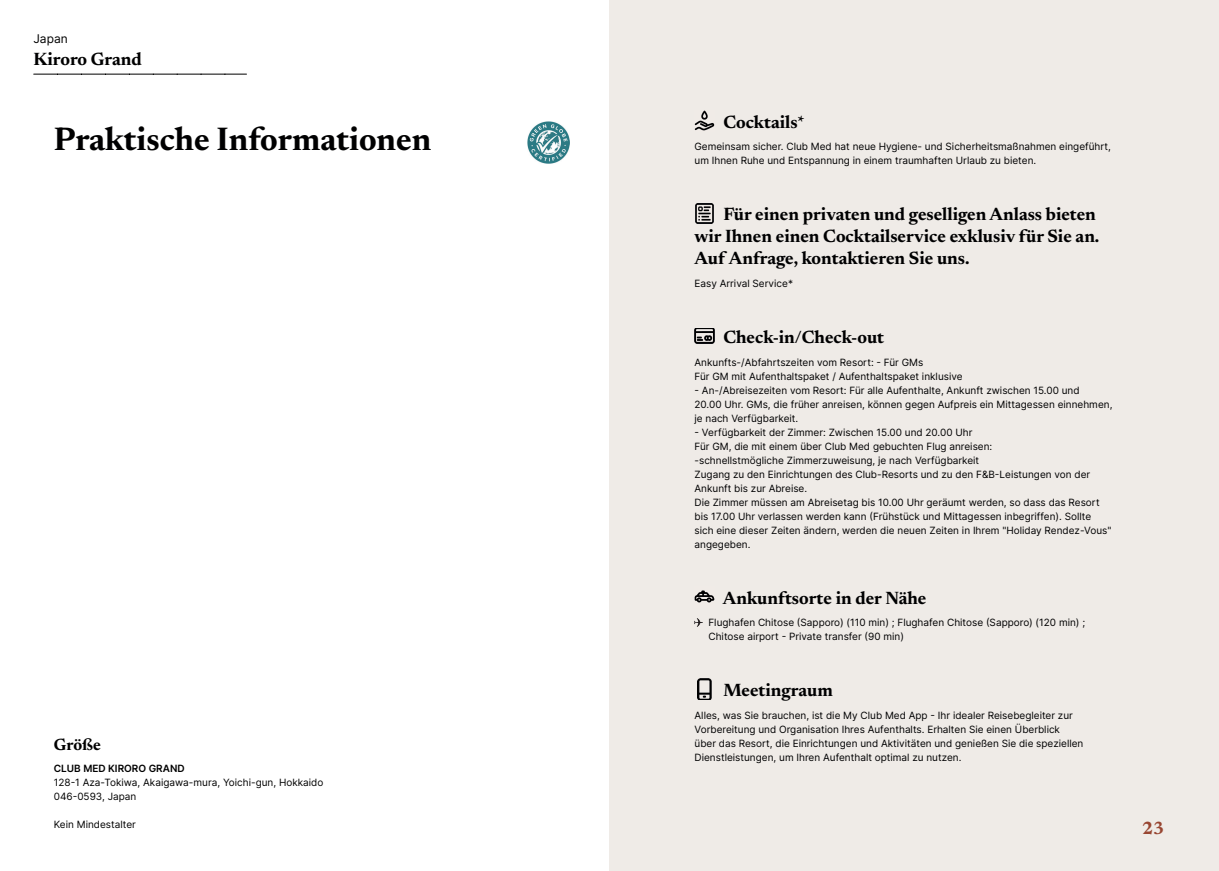
<style>
.page{position:relative;width:1219px;height:871px;background:#fff}
.page>*{position:absolute;margin:0;border:0;box-sizing:border-box;transform-origin:0 0}
.t1{font:700 33px "Newsreader 24 pt";color:#000001}
.t2{font:700 18px/22px "Newsreader 24 pt";color:#000001}
.t3{font:700 18px "Newsreader 24 pt";color:#984632}
.t4{font:700 16.5px "Newsreader 24 pt";color:#000001}
.t5{font:12px "Inter";color:#000001}
.t6{font:10px/14px "Inter";color:#000001}
.t7{font:600 10px "Inter";color:#000001}
</style>
<div class="page">
<div style="left:609px;top:0;width:610px;height:870px;background:#efebe7"></div>
<svg style="left:34px;top:74px;width:213px;height:1px"></svg>
<img style="left:527px;top:121px;width:43px;height:43px">
<img style="left:694px;top:110px;width:20px;height:21px">
<img style="left:695px;top:203px;width:19px;height:20px">
<img style="left:694px;top:328px;width:20px;height:15px">
<img style="left:694px;top:590px;width:20px;height:13px">
<svg style="left:694px;top:618px;width:9px;height:8px"></svg>
<img style="left:698px;top:678px;width:13px;height:21px">
<p class="t5" style="left:33px;top:30px;width:36px">Japan</p>
<h2 class="t2" style="left:33px;top:47px;width:110px">Kiroro Grand</h2>
<h1 class="t1" style="left:54px;top:115px;width:379px">Praktische Informationen</h1>
<h3 class="t4" style="left:54px;top:732px;width:49px">Größe</h3>
<p class="t7" style="left:54px;top:761px;width:132px">CLUB MED KIRORO GRAND</p>
<p class="t6" style="left:54px;top:775px;width:271px">128-1 Aza-Tokiwa, Akaigawa-mura, Yoichi-gun, Hokkaido<br>046-0593, Japan</p>
<p class="t6" style="left:54px;top:817px;width:84px">Kein Mindestalter</p>
<h2 class="t2" style="left:723px;top:110px;width:83px">Cocktails*</h2>
<p class="t6" style="left:694px;top:139px;width:418px">Gemeinsam sicher. Club Med hat neue Hygiene- und Sicherheitsmaßnahmen eingeführt, um Ihnen Ruhe und Entspannung in einem traumhaften Urlaub zu bieten.</p>
<h2 class="t2" style="left:694px;top:202px;width:406px;text-indent:29px">Für einen privaten und geselligen Anlass bieten wir Ihnen einen Cocktailservice exklusiv für Sie an.<br>Auf Anfrage, kontaktieren Sie uns.</h2>
<p class="t6" style="left:694px;top:276px;width:100px">Easy Arrival Service*</p>
<h2 class="t2" style="left:723px;top:325px;width:162px">Check-in/Check-out</h2>
<p class="t6" style="left:694px;top:354px;width:270px">Ankunfts-/Abfahrtszeiten vom Resort: - Für GMs<br>Für GM mit Aufenthaltspaket / Aufenthaltspaket inklusive</p>
<p class="t6" style="left:694px;top:382px;width:419px">- An-/Abreisezeiten vom Resort: Für alle Aufenthalte, Ankunft zwischen 15.00 und<br>20.00 Uhr. GMs, die früher anreisen, können gegen Aufpreis ein Mittagessen einnehmen, je nach Verfügbarkeit.</p>
<p class="t6" style="left:694px;top:424px;width:418px">- Verfügbarkeit der Zimmer: Zwischen 15.00 und 20.00 Uhr<br>Für GM, die mit einem über Club Med gebuchten Flug anreisen:<br>-schnellstmögliche Zimmerzuweisung, je nach Verfügbarkeit<br>Zugang zu den Einrichtungen des Club-Resorts und zu den F&amp;B-Leistungen von der Ankunft bis zur Abreise.<br>Die Zimmer müssen am Abreisetag bis 10.00 Uhr geräumt werden, so dass das Resort bis 17.00 Uhr verlassen werden kann (Frühstück und Mittagessen inbegriffen). Sollte sich eine dieser Zeiten ändern, werden die neuen Zeiten in Ihrem "Holiday Rendez-Vous" angegeben.</p>
<h2 class="t2" style="left:723px;top:585px;width:205px">Ankunftsorte in der Nähe</h2>
<p class="t6" style="left:708px;top:615px;width:378px">Flughafen Chitose (Sapporo) (110 min) ; Flughafen Chitose (Sapporo) (120 min) ;<br>Chitose airport - Private transfer (90 min)</p>
<h2 class="t2" style="left:723px;top:678px;width:111px">Meetingraum</h2>
<p class="t6" style="left:694px;top:707px;width:390px">Alles, was Sie brauchen, ist die My Club Med App - Ihr idealer Reisebegleiter zur Vorbereitung und Organisation Ihres Aufenthalts. Erhalten Sie einen Überblick über das Resort, die Einrichtungen und Aktivitäten und genießen Sie die speziellen Dienstleistungen, um Ihren Aufenthalt optimal zu nutzen.</p>
<h2 class="t3" style="left:1142px;top:814px;width:24px">23</h2>
</div>
